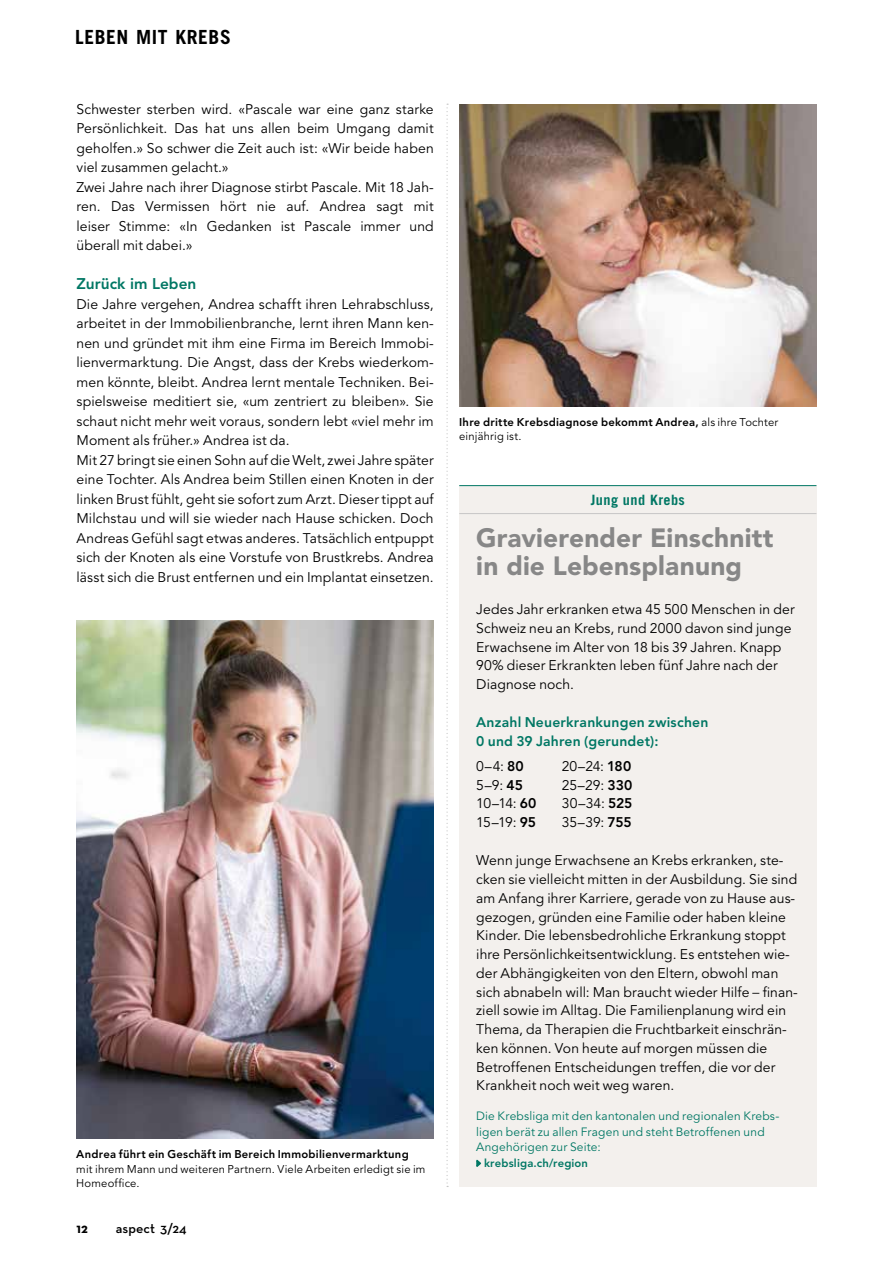
<style>
.page{position:relative;width:893px;height:1263px;background:#fff}
.page>*{position:absolute;margin:0;border:0;box-sizing:border-box;transform-origin:0 0}
.t1{font:900 26.25px/28.5px "Avenir LT Std";letter-spacing:.005em;color:#878787}
.t2{font:700 19.5px "Trade Gothic LT Com";letter-spacing:.03em;color:#000}
.t3{font:800 15.45px "Avenir LT Std";color:#007764}
.t4{font:700 14.25px "Trade Gothic LT Com";letter-spacing:.03em;color:#007764}
.t5{font:13.95px/19.5px "Avenir LT Std";letter-spacing:.01em;color:#000}
.t6{font:800 13.95px/18.8px "Avenir LT Std";letter-spacing:.015em;color:#007764}
.t7{font:600 13.95px "Neutraface Text";letter-spacing:.005em;color:#000}
.t8{font:700 13.95px "Neutraface Text";color:#000}
.t9{font:12px/15px "Avenir LT Std";letter-spacing:.015em;color:#007764}
.t10{font:800 11.25px/14.2px "Avenir LT Std";letter-spacing:.025em;color:#000}
.t11{font:11.25px/14.2px "Avenir LT Std";letter-spacing:.015em;color:#000}
.t12{font:800 11.25px "Avenir LT Std";letter-spacing:.015em;color:#007764}
.s1{font-weight:400}
.s2{font-weight:800}
.s3{font-family:"Univers LT Std";font-weight:300}
</style>
<div class="page">
<svg style="left:446px;top:104px;width:2px;height:1083px"></svg>
<img style="left:76px;top:621px;width:358px;height:517px">
<div style="left:459px;top:485px;width:357px;height:702px;background:#f3f0ed"></div>
<svg style="left:476px;top:1159px;width:5px;height:8px"></svg>
<hr style="left:459px;top:485px;width:357px;height:1px;background:#007764">
<hr style="left:459px;top:513px;width:357px;height:1px;background:#c6c6c6">
<img style="left:459px;top:104px;width:357px;height:302px">
<h2 class="t2" style="left:75px;top:25px;width:157px">LEBEN MIT KREBS</h2>
<p class="t5" style="left:77px;top:100px;width:359px">Schwester sterben wird. «Pascale war eine ganz starke Persönlichkeit. Das hat uns allen beim Umgang damit geholfen.» So schwer die Zeit auch ist: «Wir beide haben viel zusammen gelacht.»<br>Zwei Jahre nach ihrer Diagnose stirbt Pascale. Mit 18 Jah - ren. Das Vermissen hört nie auf. Andrea sagt mit leiser Stimme: «In Gedanken ist Pascale immer und überall mit dabei.»</p>
<p class="t3" style="left:77px;top:275px;width:121px">Zurück im Leben</p>
<p class="t5" style="left:77px;top:295px;width:359px">Die Jahre vergehen, Andrea schafft ihren Lehrabschluss, arbeitet in der Immobilienbranche, lernt ihren Mann ken&shy;nen und gründet mit ihm eine Firma im Bereich Immobi&shy;lienvermarktung. Die Angst, dass der Krebs wiederkom&shy;men könnte, bleibt. Andrea lernt mentale Techniken. Bei&shy;spielsweise meditiert sie, «um zentriert zu bleiben». Sie schaut nicht mehr weit voraus, sondern lebt «viel mehr im Moment als früher.» Andrea ist da.<br>Mit 27 bringt sie einen Sohn auf die Welt, zwei Jahre später eine Tochter. Als Andrea beim Stillen einen Knoten in der linken Brust fühlt, geht sie sofort zum Arzt. Dieser tippt auf Milchstau und will sie wieder nach Hause schicken. Doch Andreas Gefühl sagt etwas anderes. Tatsächlich entpuppt sich der Knoten als eine Vorstufe von Brustkrebs. Andrea lässt sich die Brust entfernen und ein Implantat einsetzen.</p>
<p class="t10" style="left:76px;top:1147px;width:334px">Andrea führt ein Geschäft im Bereich Immobilienvermarktung</p>
<p class="t11" style="left:76px;top:1162px;width:351px">mit ihrem Mann und weiteren Partnern. Viele Arbeiten erledigt sie im<br>Homeoffice.</p>
<p class="t8" style="left:77px;top:1219px;width:13px">12</p>
<p class="t7" style="left:116px;top:1219px;width:72px">aspect 3/24</p>
<p class="t10" style="left:459px;top:415px;width:321px">Ihre dritte Krebsdiagnose bekommt Andrea, <span class="s1">als ihre Tochter einjährig ist.</span></p>
<p class="t4" style="left:591px;top:491px;width:96px">Jung und Krebs</p>
<h1 class="t1" style="left:476px;top:523px;width:299px">Gravierender Einschnitt in die Lebensplanung</h1>
<p class="t5" style="left:476px;top:600px;width:320px;line-height:18.8px">Jedes Jahr erkranken etwa 45 500 Menschen in der Schweiz neu an Krebs, rund 2000 davon sind junge Erwachsene im Alter von 18 bis 39 Jahren. Knapp 90% dieser Erkrankten leben fünf Jahre nach der Diagnose noch.</p>
<p class="t6" style="left:476px;top:713px;width:234px">Anzahl Neuerkrankungen zwischen<br>0 und 39 Jahren (gerundet):</p>
<p class="t5" style="left:476px;top:757px;width:49px">0–4: <span class="s2">80</span></p>
<p class="t5" style="left:562px;top:757px;width:71px">20–24: <span class="s2">180</span></p>
<p class="t5" style="left:476px;top:775px;width:48px">5–9: <span class="s2">45</span></p>
<p class="t5" style="left:562px;top:775px;width:72px">25–29: <span class="s2">330</span></p>
<p class="t5" style="left:476px;top:794px;width:62px">10–14: <span class="s2">60</span></p>
<p class="t5" style="left:562px;top:794px;width:72px">30–34: <span class="s2">525</span></p>
<p class="t5" style="left:476px;top:813px;width:61px">15–19: <span class="s2">95</span></p>
<p class="t5" style="left:562px;top:813px;width:72px">35–39: <span class="s2">755</span></p>
<p class="t5" style="left:476px;top:852px;width:323px;line-height:18.8px">Wenn junge Erwachsene an Krebs erkranken, ste&shy;cken sie vielleicht mitten in der Ausbildung. Sie sind am Anfang ihrer Karriere, gerade von zu Hause aus&shy;gezogen, gründen eine Familie oder haben kleine Kinder. Die lebensbedrohliche Erkrankung stoppt ihre Persönlichkeitsentwicklung. Es entstehen wie&shy;der Abhängigkeiten von den Eltern, obwohl man sich abnabeln will: Man braucht wieder Hilfe <span class="s3">–</span> finan&shy;ziell sowie im Alltag. Die Familienplanung wird ein Thema, da Therapien die Fruchtbarkeit einschrän&shy;ken können. Von heute auf morgen müssen die Betroffenen Entscheidungen treffen, die vor der Krankheit noch weit weg waren.</p>
<p class="t9" style="left:476px;top:1109px;width:304px">Die Krebsliga mit den kantonalen und regionalen Krebs&shy;ligen berät zu allen Fragen und steht Betroffenen und<br>Angehörigen zur Seite:</p>
<p class="t12" style="left:484px;top:1156px;width:106px">krebsliga.ch/region</p>
</div>
